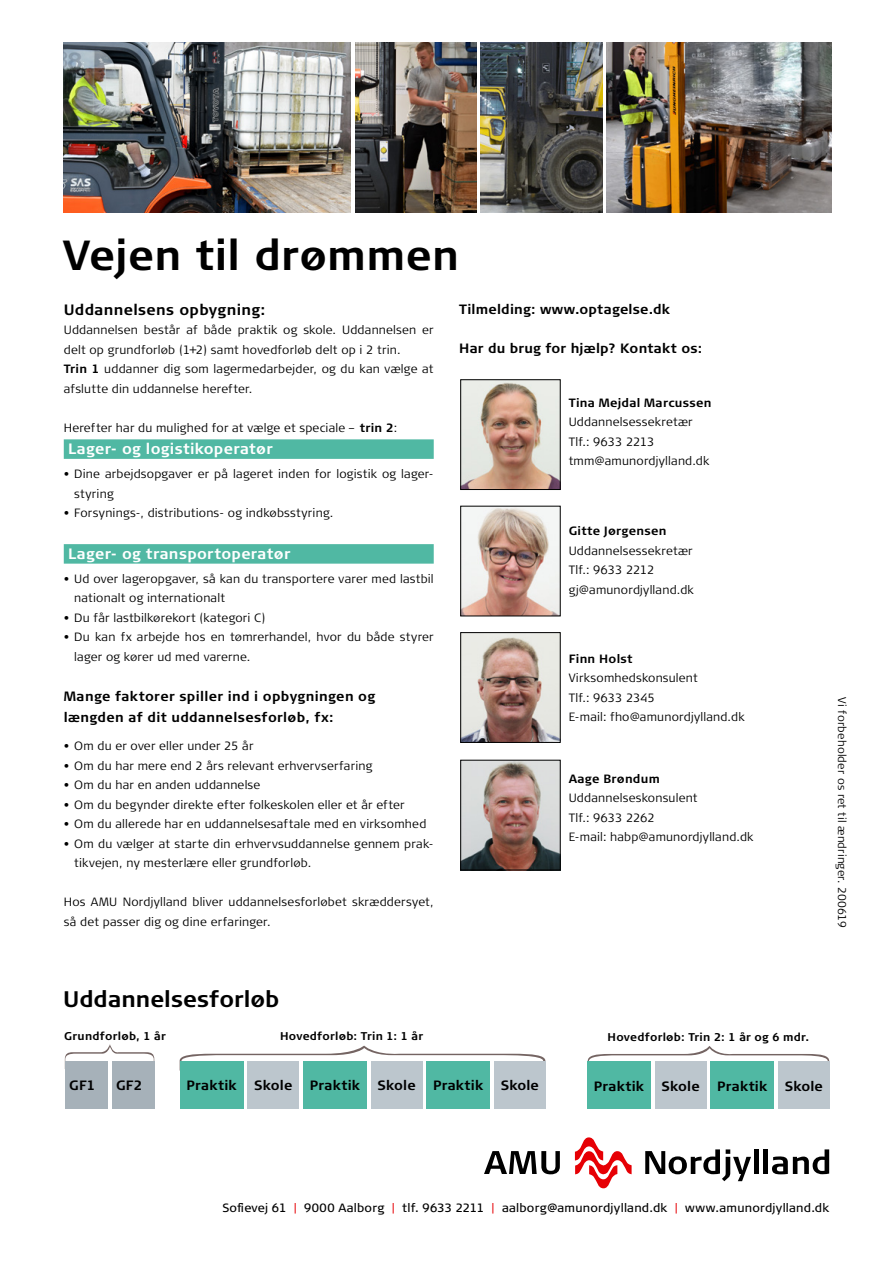
<style>
.page{position:relative;width:893px;height:1263px;background:#fff}
.page>*{position:absolute;margin:0;border:0;box-sizing:border-box;transform-origin:0 0}
.t1{font:700 42px "Signa Column";letter-spacing:.005em;color:#000}
.t2{font:700 22.5px "Signa Column";color:#000}
.t3{font:700 15px "Signa Column";letter-spacing:.02em;color:#fff}
.t4{font:700 15px "Signa Column";letter-spacing:.02em;color:#000}
.t5{font:700 13.5px/21px "Signa Column";letter-spacing:.02em;color:#000}
.t6{font:300 12px/19.5px "Signa Column";letter-spacing:.015em;color:#000}
.t7{font:12px "Signa Column";letter-spacing:.015em;color:#000}
.t8{font:700 12px "Signa Column";letter-spacing:.02em;color:#000}
.t9{font:700 11.25px "Signa Column";letter-spacing:.02em;color:#000}
.t10{font:300 11.25px "Signa Column";letter-spacing:.02em;color:#000}
.s1{font-weight:700}
.s2{color:#e60005}
</style>
<div class="page">
<img style="left:64px;top:43px;width:287px;height:170px">
<img style="left:462px;top:762px;width:97px;height:106px">
<div style="left:460px;top:760px;width:101px;height:110px;border:1px solid #000"></div>
<img style="left:462px;top:634px;width:97px;height:107px">
<div style="left:460px;top:632px;width:101px;height:111px;border:1px solid #000"></div>
<svg style="left:484px;top:1151px;width:76px;height:23px"></svg>
<svg style="left:645px;top:1149px;width:106px;height:32px"></svg>
<hr style="left:754px;top:1149px;width:4px;height:25px;background:#000">
<hr style="left:764px;top:1149px;width:4px;height:25px;background:#000">
<svg style="left:772px;top:1149px;width:57px;height:25px"></svg>
<svg style="left:575px;top:1137px;width:57px;height:51px"></svg>
<img style="left:462px;top:381px;width:97px;height:107px">
<div style="left:460px;top:379px;width:101px;height:111px;border:1px solid #000"></div>
<img style="left:462px;top:508px;width:97px;height:106px">
<div style="left:460px;top:506px;width:101px;height:110px;border:1px solid #000"></div>
<div style="left:64px;top:439px;width:370px;height:20px;background:#50b8a3"></div>
<div style="left:64px;top:544px;width:370px;height:20px;background:#50b8a3"></div>
<svg style="left:180px;top:1045px;width:365px;height:25px"></svg>
<div style="left:248px;top:1061px;width:51px;height:48px;background:#bcc6cd"></div>
<div style="left:371px;top:1061px;width:51px;height:48px;background:#bcc6cd"></div>
<div style="left:494px;top:1061px;width:51px;height:48px;background:#bcc6cd"></div>
<div style="left:180px;top:1061px;width:63px;height:48px;background:#50b8a3"></div>
<div style="left:303px;top:1061px;width:64px;height:48px;background:#50b8a3"></div>
<div style="left:426px;top:1061px;width:64px;height:48px;background:#50b8a3"></div>
<svg style="left:65px;top:1044px;width:89px;height:17px"></svg>
<div style="left:65px;top:1061px;width:43px;height:48px;background:#a6b1b9"></div>
<div style="left:112px;top:1061px;width:42px;height:48px;background:#a6b1b9"></div>
<svg style="left:588px;top:1046px;width:241px;height:25px"></svg>
<div style="left:655px;top:1062px;width:51px;height:47px;background:#bcc6cd"></div>
<div style="left:778px;top:1062px;width:51px;height:47px;background:#bcc6cd"></div>
<div style="left:587px;top:1062px;width:64px;height:47px;background:#50b8a3"></div>
<div style="left:710px;top:1062px;width:64px;height:47px;background:#50b8a3"></div>
<img style="left:481px;top:43px;width:122px;height:170px">
<img style="left:355px;top:43px;width:122px;height:170px">
<img style="left:607px;top:43px;width:224px;height:170px">
<h1 class="t1" style="left:63px;top:231px;width:398px">Vejen til drømmen</h1>
<p class="t4" style="left:64px;top:301px;width:203px">Uddannelsens opbygning:</p>
<p class="t6" style="left:64px;top:320px;width:371px">Uddannelsen består af både praktik og skole. Uddannelsen er delt op grundforløb (1+2) samt hovedforløb delt op i 2 trin.<br><span class="s1">Trin 1</span> uddanner dig som lagermedarbejder, og du kan vælge at afslutte din uddannelse herefter.</p>
<p class="t6" style="left:64px;top:418px;width:335px">Herefter har du mulighed for at vælge et speciale – <span class="s1">trin 2</span>:</p>
<p class="t3" style="left:68px;top:440px;width:206px">Lager- og logistikoperatør</p>
<p class="t6" style="left:74px;top:464px;width:361px;text-indent:-10px">• Dine arbejdsopgaver er på lageret inden for logistik og lager&shy;styring</p>
<p class="t6" style="left:64px;top:503px;width:271px">• Forsynings-, distributions- og indkøbsstyring.</p>
<p class="t3" style="left:68px;top:545px;width:224px">Lager- og transportoperatør</p>
<p class="t6" style="left:74px;top:569px;width:361px;text-indent:-10px">• Ud over lageropgaver, så kan du transportere varer med lastbil nationalt og internationalt</p>
<p class="t6" style="left:64px;top:608px;width:203px">• Du får lastbilkørekort (kategori C)</p>
<p class="t6" style="left:74px;top:627px;width:361px;text-indent:-10px">• Du kan fx arbejde hos en tømrerhandel, hvor du både styrer lager og kører ud med varerne.</p>
<p class="t5" style="left:64px;top:686px;width:313px">Mange faktorer spiller ind i opbygningen og længden af dit uddannelsesforløb, fx:</p>
<p class="t6" style="left:64px;top:736px;width:191px">• Om du er over eller under 25 år</p>
<p class="t6" style="left:64px;top:756px;width:310px">• Om du har mere end 2 års relevant erhvervserfaring</p>
<p class="t6" style="left:64px;top:775px;width:198px">• Om du har en anden uddannelse</p>
<p class="t6" style="left:64px;top:795px;width:342px">• Om du begynder direkte efter folkeskolen eller et år efter</p>
<p class="t6" style="left:64px;top:814px;width:364px">• Om du allerede har en uddannelsesaftale med en virksomhed</p>
<p class="t6" style="left:74px;top:834px;width:361px;text-indent:-10px">• Om du vælger at starte din erhvervsuddannelse gennem prak&shy;tikvejen, ny mesterlære eller grundforløb.</p>
<p class="t6" style="left:64px;top:892px;width:371px">Hos AMU Nordjylland bliver uddannelsesforløbet skræddersyet, så det passer dig og dine erfaringer.</p>
<p class="t5" style="left:459px;top:298px;width:212px">Tilmelding: www.optagelse.dk</p>
<p class="t5" style="left:459px;top:337px;width:244px">Har du brug for hjælp? Kontakt os:</p>
<p class="t8" style="left:569px;top:396px;width:144px">Tina Mejdal Marcussen</p>
<p class="t6" style="left:569px;top:412px;width:142px">Uddannelsessekretær<br>Tlf.: 9633 2213 tmm@amunordjylland.dk</p>
<p class="t8" style="left:569px;top:524px;width:99px">Gitte Jørgensen</p>
<p class="t6" style="left:569px;top:541px;width:126px">Uddannelsessekretær<br>Tlf.: 9633 2212 gj@amunordjylland.dk</p>
<p class="t8" style="left:569px;top:652px;width:65px">Finn Holst</p>
<p class="t6" style="left:569px;top:668px;width:177px">Virksomhedskonsulent<br>Tlf.: 9633 2345<br>E-mail: fho@amunordjylland.dk</p>
<p class="t8" style="left:569px;top:771px;width:93px">Aage Brøndum</p>
<p class="t6" style="left:569px;top:788px;width:186px">Uddannelseskonsulent<br>Tlf.: 9633 2262<br>E-mail: habp@amunordjylland.dk</p>
<p class="t10" style="left:848px;top:697px;width:231px;rotate:90deg">Vi forbeholder os ret til ændringer. 200619</p>
<h2 class="t2" style="left:63px;top:986px;width:218px">Uddannelsesforløb</h2>
<p class="t9" style="left:64px;top:1030px;width:103px">Grundforløb, 1 år</p>
<p class="t9" style="left:280px;top:1030px;width:145px">Hovedforløb: Trin 1: 1 år</p>
<p class="t9" style="left:608px;top:1030px;width:203px">Hovedforløb: Trin 2: 1 år og 6 mdr.</p>
<p class="t5" style="left:187px;top:1075px;width:51px">Praktik</p>
<p class="t5" style="left:254px;top:1075px;width:40px">Skole</p>
<p class="t5" style="left:310px;top:1075px;width:51px">Praktik</p>
<p class="t5" style="left:377px;top:1075px;width:40px">Skole</p>
<p class="t5" style="left:433px;top:1075px;width:51px">Praktik</p>
<p class="t5" style="left:501px;top:1075px;width:40px">Skole</p>
<p class="t5" style="left:69px;top:1075px;width:28px">GF1</p>
<p class="t5" style="left:116px;top:1075px;width:28px">GF2</p>
<p class="t5" style="left:594px;top:1075px;width:51px">Praktik</p>
<p class="t5" style="left:661px;top:1075px;width:40px">Skole</p>
<p class="t5" style="left:717px;top:1075px;width:51px">Praktik</p>
<p class="t5" style="left:785px;top:1075px;width:40px">Skole</p>
<p class="t7" style="left:222px;top:1201px;width:608px">Sofievej 61 <span class="s2">|</span> 9000 Aalborg <span class="s2">|</span> tlf. 9633 2211 <span class="s2">|</span> aalborg@amunordjylland.dk <span class="s2">|</span> www.amunordjylland.dk</p>
</div>
